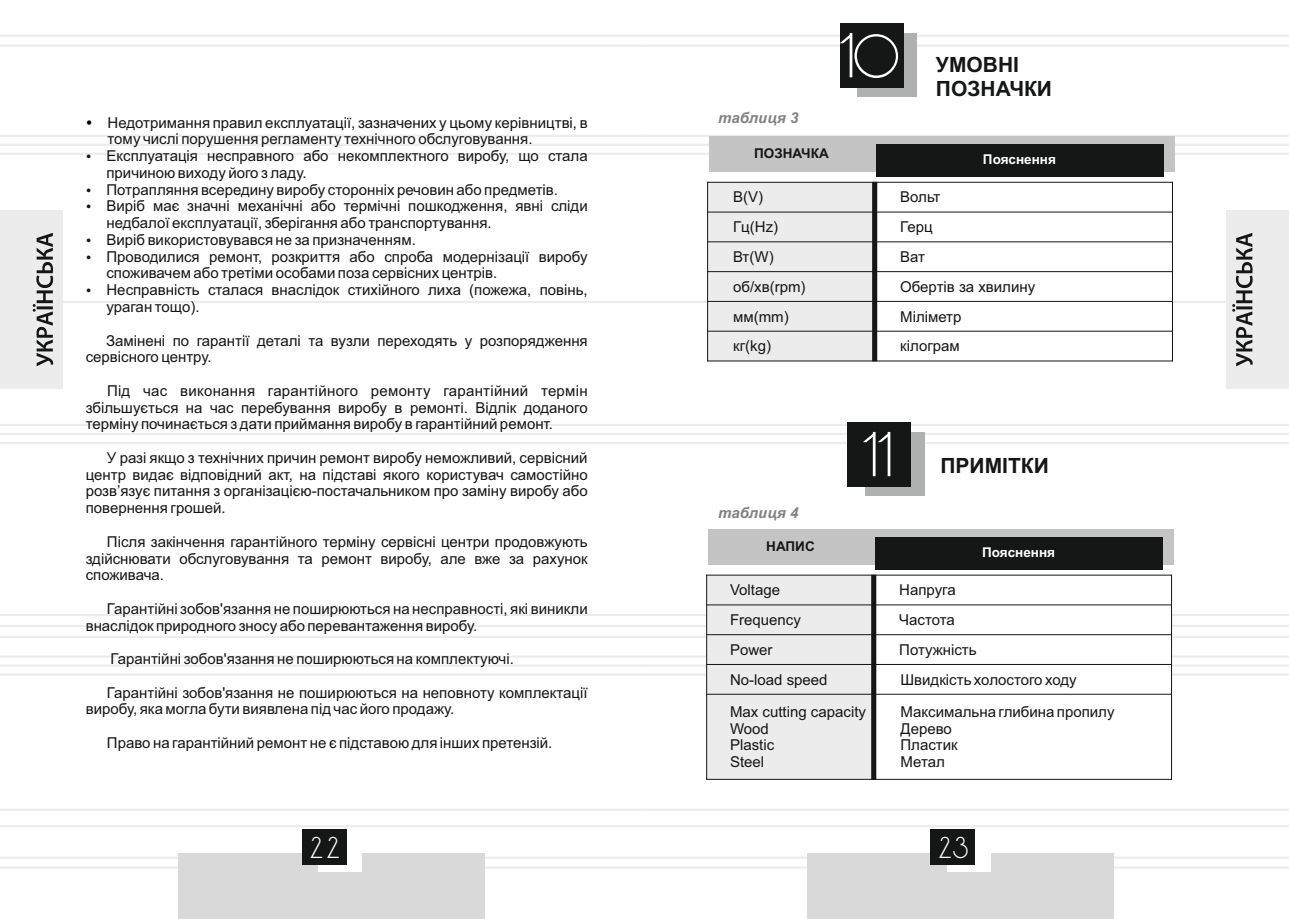
<style>
.page{position:relative;width:1289px;height:919px;background:#fff}
.page>*{position:absolute;margin:0;border:0;box-sizing:border-box;transform-origin:0 0}
.t1{font:52.5px "DS Standart Cyr";color:#fff}
.t2{font:26.25px "DS Standart Cyr";color:#fff}
.t3{font:700 21px/23.4px "Arial";color:#151616}
.t4{font:15px/16.8px "Arial";color:#151616}
.t5{font:italic 700 15px "Arial";color:#818281}
.t6{font:700 13.5px "Arial";color:#fff}
.t7{font:700 13.5px "Arial";color:#151616}
</style>
<div class="page">
<hr style="left:644px;top:135px;width:644px;height:2px;background:#ececec">
<hr style="left:644px;top:153px;width:644px;height:2px;background:#ececec">
<hr style="left:644px;top:424px;width:644px;height:2px;background:#ececec">
<hr style="left:644px;top:442px;width:644px;height:2px;background:#ececec">
<hr style="left:644px;top:614px;width:644px;height:2px;background:#ececec">
<hr style="left:644px;top:635px;width:644px;height:3px;background:#ececec">
<hr style="left:644px;top:655px;width:644px;height:2px;background:#ececec">
<hr style="left:644px;top:673px;width:644px;height:2px;background:#ececec">
<hr style="left:644px;top:856px;width:644px;height:2px;background:#ececec">
<hr style="left:644px;top:866px;width:644px;height:2px;background:#ececec">
<hr style="left:644px;top:35px;width:644px;height:2px;background:#ececec">
<hr style="left:644px;top:45px;width:644px;height:2px;background:#ececec">
<hr style="left:644px;top:808px;width:644px;height:2px;background:#ececec">
<hr style="left:644px;top:825px;width:644px;height:2px;background:#ececec">
<hr style="left:644px;top:301px;width:644px;height:2px;background:#ececec">
<hr style="left:0;top:135px;width:644px;height:2px;background:#ececec">
<svg style="left:0;top:143px;width:1288px;height:4px"></svg>
<hr style="left:0;top:153px;width:644px;height:2px;background:#ececec">
<hr style="left:0;top:424px;width:644px;height:2px;background:#ececec">
<svg style="left:0;top:432px;width:1288px;height:4px"></svg>
<hr style="left:0;top:442px;width:644px;height:2px;background:#ececec">
<hr style="left:0;top:614px;width:644px;height:2px;background:#ececec">
<svg style="left:0;top:623px;width:1288px;height:5px"></svg>
<hr style="left:0;top:635px;width:644px;height:3px;background:#ececec">
<hr style="left:0;top:655px;width:644px;height:2px;background:#ececec">
<svg style="left:0;top:663px;width:1288px;height:4px"></svg>
<hr style="left:0;top:673px;width:644px;height:2px;background:#ececec">
<hr style="left:0;top:856px;width:644px;height:2px;background:#ececec">
<hr style="left:0;top:866px;width:644px;height:2px;background:#ececec">
<hr style="left:0;top:35px;width:644px;height:2px;background:#ececec">
<hr style="left:0;top:45px;width:644px;height:2px;background:#ececec">
<hr style="left:0;top:808px;width:644px;height:2px;background:#ececec">
<hr style="left:0;top:825px;width:644px;height:2px;background:#ececec">
<hr style="left:0;top:301px;width:644px;height:2px;background:#ececec">
<div style="left:178px;top:853px;width:307px;height:65px;background:#d9d9da"></div>
<div style="left:318px;top:832px;width:44px;height:39px;background:#fff"></div>
<div style="left:301px;top:829px;width:45px;height:36px;background:#151616"></div>
<div style="left:0;top:210px;width:62px;height:179px;background:#ececec"></div>
<svg style="left:33px;top:233px;width:20px;height:133px"></svg>
<div style="left:807px;top:853px;width:306px;height:65px;background:#d9d9da"></div>
<div style="left:946px;top:832px;width:44px;height:39px;background:#fff"></div>
<div style="left:930px;top:829px;width:45px;height:36px;background:#151616"></div>
<div style="left:1226px;top:210px;width:62px;height:179px;background:#ececec"></div>
<svg style="left:1232px;top:233px;width:20px;height:133px"></svg>
<div style="left:857px;top:33px;width:59px;height:63px;background:#afb0b0"></div>
<div style="left:839px;top:23px;width:64px;height:64px;background:#151616"></div>
<div style="left:707px;top:182px;width:167px;height:30px;background:#ececec"></div>
<div style="left:707px;top:212px;width:167px;height:30px;background:#ececec"></div>
<div style="left:707px;top:242px;width:167px;height:29px;background:#ececec"></div>
<div style="left:707px;top:271px;width:167px;height:30px;background:#ececec"></div>
<div style="left:707px;top:301px;width:167px;height:30px;background:#ececec"></div>
<div style="left:874px;top:301px;width:298px;height:30px;background:#fff"></div>
<div style="left:707px;top:331px;width:167px;height:30px;background:#ececec"></div>
<hr style="left:707px;top:182px;width:1px;height:179px;background:#151616">
<div style="left:872px;top:182px;width:5px;height:179px;background:#151616"></div>
<hr style="left:1171px;top:182px;width:1px;height:179px;background:#151616">
<hr style="left:707px;top:360px;width:465px;height:1px;background:#151616">
<hr style="left:707px;top:331px;width:465px;height:1px;background:#151616">
<hr style="left:707px;top:301px;width:465px;height:1px;background:#151616">
<hr style="left:707px;top:271px;width:465px;height:1px;background:#151616">
<hr style="left:707px;top:241px;width:465px;height:1px;background:#151616">
<hr style="left:707px;top:212px;width:465px;height:1px;background:#151616">
<hr style="left:707px;top:182px;width:465px;height:1px;background:#151616">
<div style="left:709px;top:136px;width:465px;height:36px;background:#c4c4c5"></div>
<div style="left:875px;top:144px;width:288px;height:32px;background:#151616"></div>
<div style="left:865px;top:432px;width:59px;height:63px;background:#afb0b0"></div>
<div style="left:847px;top:421px;width:64px;height:65px;background:#151616"></div>
<div style="left:706px;top:575px;width:167px;height:30px;background:#ececec"></div>
<div style="left:706px;top:605px;width:167px;height:29px;background:#ececec"></div>
<div style="left:873px;top:605px;width:298px;height:29px;background:#fff"></div>
<div style="left:706px;top:634px;width:167px;height:30px;background:#ececec"></div>
<div style="left:873px;top:634px;width:298px;height:30px;background:#fff"></div>
<div style="left:706px;top:664px;width:167px;height:30px;background:#ececec"></div>
<div style="left:873px;top:664px;width:298px;height:30px;background:#fff"></div>
<div style="left:706px;top:694px;width:167px;height:85px;background:#ececec"></div>
<hr style="left:706px;top:574px;width:1px;height:205px;background:#151616">
<div style="left:871px;top:574px;width:5px;height:205px;background:#151616"></div>
<hr style="left:1171px;top:574px;width:1px;height:205px;background:#151616">
<hr style="left:706px;top:778px;width:465px;height:1px;background:#151616">
<hr style="left:706px;top:693px;width:465px;height:1px;background:#151616">
<hr style="left:706px;top:664px;width:465px;height:1px;background:#151616">
<hr style="left:706px;top:634px;width:465px;height:1px;background:#151616">
<hr style="left:706px;top:604px;width:465px;height:1px;background:#151616">
<hr style="left:706px;top:574px;width:465px;height:1px;background:#151616">
<div style="left:708px;top:529px;width:465px;height:35px;background:#c4c4c5"></div>
<div style="left:874px;top:536px;width:288px;height:33px;background:#151616"></div>
<p class="t4" style="left:106px;top:115px;width:483px">Недотримання правил експлуатації, зазначених у цьому керівництві, в тому числі порушення регламенту технічного обслуговування.<br>Експлуатація несправного або некомплектного виробу, що стала причиною виходу його з ладу.<br>Потрапляння всередину виробу сторонніх речовин або предметів.<br>Виріб має значні механічні або термічні пошкодження, явні сліди недбалої експлуатації, зберігання або транспортування.<br>Виріб використовувався не за призначенням.<br>Проводилися ремонт, розкриття або спроба модернізації виробу споживачем або третіми особами поза сервісних центрів.<br>Несправність сталася внаслідок стихійного лиха (пожежа, повінь, ураган тощо).</p>
<p class="t4" style="left:86px;top:333px;width:503px;text-indent:20px">Замінені по гарантії деталі та вузли переходять у розпорядження сервісного центру.</p>
<p class="t4" style="left:86px;top:383px;width:503px;text-align:justify;text-indent:21px">Під час виконання гарантійного ремонту гарантійний термін збільшується на час перебування виробу в ремонті. Відлік доданого терміну починається з дати приймання виробу в гарантійний ремонт.</p>
<p class="t4" style="left:86px;top:450px;width:503px;text-align:justify;text-indent:21px">У разі якщо з технічних причин ремонт виробу неможливий, сервісний центр видає відповідний акт, на підставі якого користувач самостійно розв’язує питання з організацією-постачальником про заміну виробу або повернення грошей.</p>
<p class="t4" style="left:86px;top:534px;width:503px;text-align:justify;text-indent:21px">Після закінчення гарантійного терміну сервісні центри продовжують здійснювати обслуговування та ремонт виробу, але вже за рахунок споживача.</p>
<p class="t4" style="left:86px;top:601px;width:503px;text-indent:21px">Гарантійні зобов'язання не поширюються на несправності, які виникли внаслідок природного зносу або перевантаження виробу.</p>
<p class="t4" style="left:110px;top:651px;width:405px">Гарантійні зобов'язання не поширюються на комплектуючі.</p>
<p class="t4" style="left:86px;top:685px;width:503px;text-indent:21px">Гарантійні зобов'язання не поширюються на неповноту комплектації виробу, яка могла бути виявлена під час його продажу.</p>
<p class="t4" style="left:107px;top:735px;width:447px">Право на гарантійний ремонт не є підставою для інших претензій.</p>
<h1 class="t1" style="left:838px;top:35px;width:62px">10</h1>
<p class="t5" style="left:718px;top:112px;width:82px">таблиця 3</p>
<p class="t7" style="left:754px;top:148px;width:76px">ПОЗНАЧКА</p>
<h3 class="t3" style="left:936px;top:55px;width:117px">УМОВНІ<br>ПОЗНАЧКИ</h3>
<p class="t6" style="left:982px;top:154px;width:75px">Пояснення</p>
<p class="t4" style="left:733px;top:190px;width:31px">В(V)</p>
<p class="t4" style="left:900px;top:190px;width:42px">Вольт</p>
<p class="t4" style="left:733px;top:220px;width:47px">Гц(Hz)</p>
<p class="t4" style="left:900px;top:220px;width:34px">Герц</p>
<p class="t4" style="left:733px;top:249px;width:42px">Вт(W)</p>
<p class="t4" style="left:900px;top:249px;width:26px">Ват</p>
<p class="t4" style="left:733px;top:279px;width:74px">об/хв(rpm)</p>
<p class="t4" style="left:900px;top:279px;width:136px">Обертів за хвилину</p>
<p class="t4" style="left:733px;top:309px;width:57px">мм(mm)</p>
<p class="t4" style="left:900px;top:309px;width:63px">Міліметр</p>
<p class="t4" style="left:733px;top:339px;width:39px">кг(kg)</p>
<p class="t4" style="left:900px;top:339px;width:61px">кілограм</p>
<p class="t5" style="left:718px;top:506px;width:82px">таблиця 4</p>
<p class="t7" style="left:766px;top:541px;width:50px">НАПИС</p>
<h1 class="t1" style="left:861px;top:434px;width:31px">11</h1>
<h3 class="t3" style="left:940px;top:456px;width:110px">ПРИМІТКИ</h3>
<p class="t6" style="left:982px;top:546px;width:75px">Пояснення</p>
<p class="t4" style="left:730px;top:583px;width:52px">Voltage</p>
<p class="t4" style="left:899px;top:583px;width:58px">Напруга</p>
<p class="t4" style="left:730px;top:612px;width:72px">Frequency</p>
<p class="t4" style="left:899px;top:612px;width:57px">Частота</p>
<p class="t4" style="left:730px;top:642px;width:44px">Power</p>
<p class="t4" style="left:899px;top:642px;width:79px">Потужність</p>
<p class="t4" style="left:730px;top:672px;width:99px">No-load speed</p>
<p class="t4" style="left:900px;top:672px;width:178px">Швидкість холостого ходу</p>
<p class="t4" style="left:730px;top:704px;width:137px">Max cutting capacity<br>Wood<br>Plastic<br>Steel</p>
<p class="t4" style="left:900px;top:704px;width:215px">Максимальна глибина пропилу<br>Дерево<br>Пластик<br>Метал</p>
<h2 class="t2" style="left:310px;top:836px;width:31px">22</h2>
<h2 class="t2" style="left:938px;top:836px;width:31px">23</h2>
</div>
